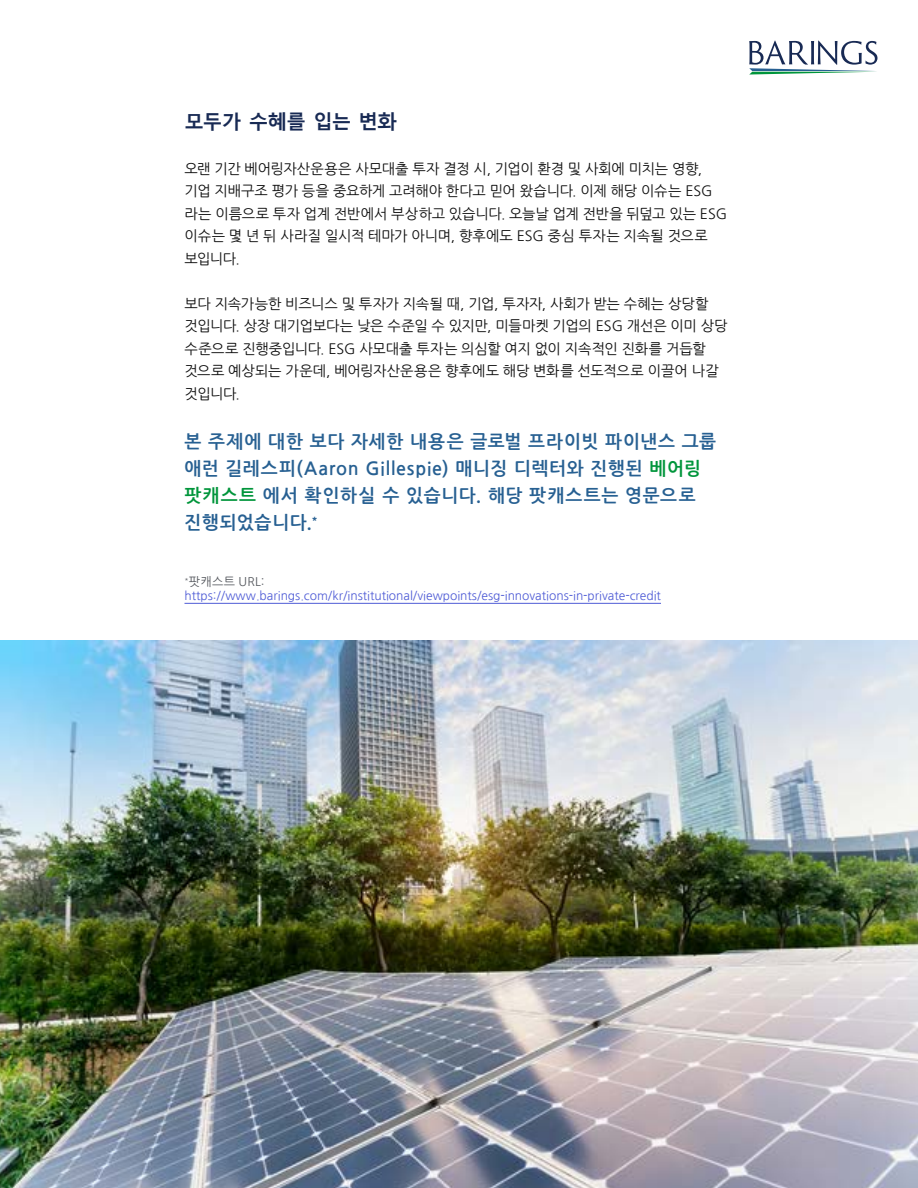
<style>
.page{position:relative;width:918px;height:1188px;background:#fff}
.page>*{position:absolute;margin:0;border:0;box-sizing:border-box;transform-origin:0 0}
.t1{font:700 19.5px "Malgun Gothic";letter-spacing:-.03em;color:#182a54}
.t2{font:700 18px/27px "Nanum Gothic";letter-spacing:.045em;color:#276092}
.t3{font:14.25px/22.5px "Nanum Gothic";letter-spacing:-.01em;color:#0d0d0d}
.t4{font:12px/14.4px "Nanum Gothic";color:#4f5cd6}
.s1{color:#00953b}
.s2{color:#54575d}
</style>
<div class="page">
<img style="left:0;top:640px;width:918px;height:548px">
<svg style="left:749px;top:40px;width:129px;height:35px"></svg>
<hr style="left:184px;top:603px;width:477px;height:1px;background:#4f5cd6">
<h1 class="t1" style="left:184px;top:110px;width:214px">모두가 수혜를 입는 변화</h1>
<p class="t3" style="left:184px;top:158px;width:544px">오랜 기간 베어링자산운용은 사모대출 투자 결정 시, 기업이 환경 및 사회에 미치는 영향, 기업 지배구조 평가 등을 중요하게 고려해야 한다고 믿어 왔습니다. 이제 해당 이슈는 ESG 라는 이름으로 투자 업계 전반에서 부상하고 있습니다. 오늘날 업계 전반을 뒤덮고 있는 ESG 이슈는 몇 년 뒤 사라질 일시적 테마가 아니며, 향후에도 ESG 중심 투자는 지속될 것으로 보입니다.</p>
<p class="t3" style="left:184px;top:293px;width:545px">보다 지속가능한 비즈니스 및 투자가 지속될 때, 기업, 투자자, 사회가 받는 수혜는 상당할 것입니다. 상장 대기업보다는 낮은 수준일 수 있지만, 미들마켓 기업의 ESG 개선은 이미 상당 수준으로 진행중입니다. ESG 사모대출 투자는 의심할 여지 없이 지속적인 진화를 거듭할 것으로 예상되는 가운데, 베어링자산운용은 향후에도 해당 변화를 선도적으로 이끌어 나갈 것입니다.</p>
<p class="t2" style="left:184px;top:428px;width:533px">본 주제에 대한 보다 자세한 내용은 글로벌 프라이빗 파이낸스 그룹 애런 길레스피(Aaron Gillespie) 매니징 디렉터와 진행된 <span class="s1">베어링 팟캐스트</span> 에서 확인하실 수 있습니다. 해당 팟캐스트는 영문으로 진행되었습니다.<sup>*</sup></p>
<p class="t4" style="left:184px;top:575px;width:478px"><sup>*</sup><span class="s2">팟캐스트 URL: </span>https://www.barings.com/kr/institutional/viewpoints/esg-innovations-in-private-credit</p>
</div>
